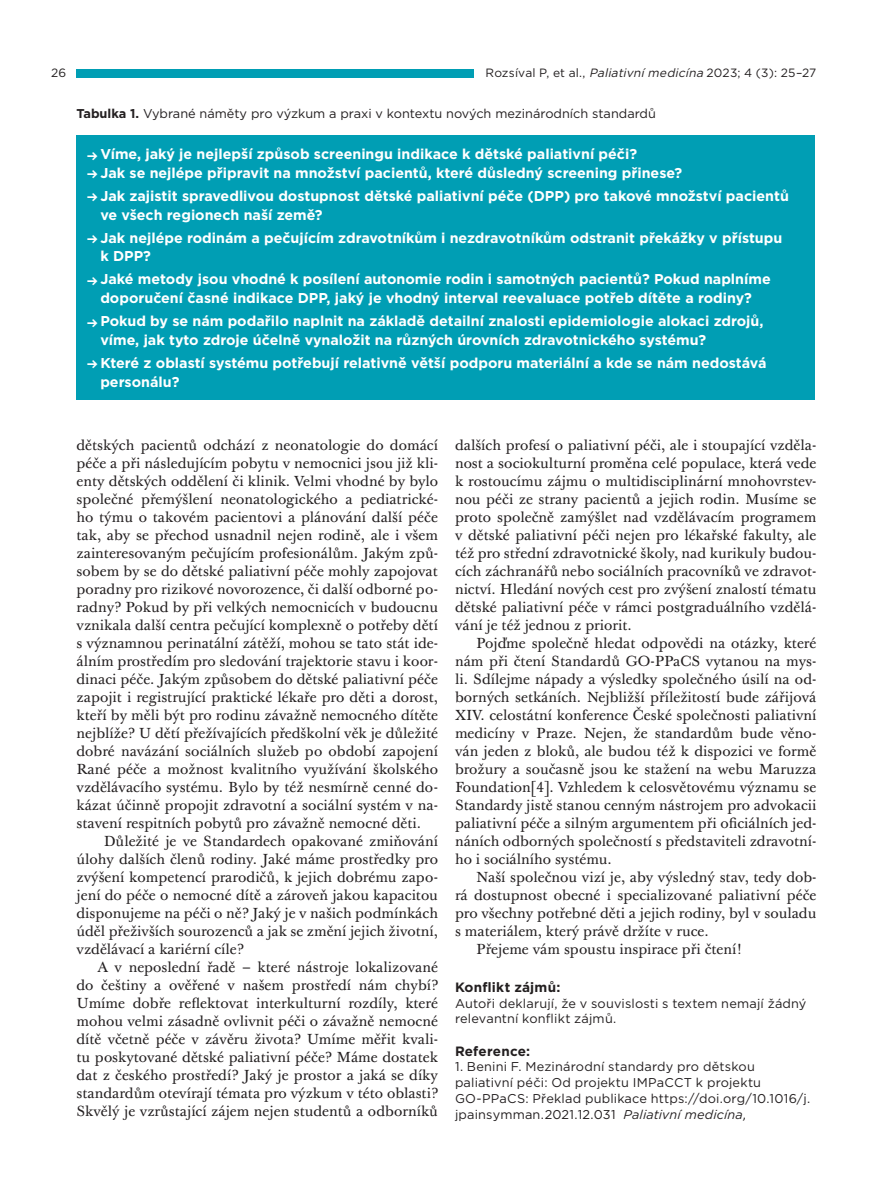
<style>
.page{position:relative;width:893px;height:1191px;background:#fff}
.page>*{position:absolute;margin:0;border:0;box-sizing:border-box;transform-origin:0 0}
.t1{font:14.25px/18px "Baskerville 10 Pro";color:#231f20;text-align:justify}
.t2{font:700 14.25px/18.8px "Gotham";color:#fff}
.t3{font:700 13.5px "Gotham";letter-spacing:.015em;color:#231f20}
.t4{font:12.75px/15.8px "Gotham";letter-spacing:.01em;color:#231f20}
.t5{font:12px "Gotham";letter-spacing:.01em;color:#231f20}
.s1{font-style:italic}
.s2{font-weight:700}
.s3{font-family:"Clara Sans"}
.s4{font-family:"Calibri"}
</style>
<div class="page">
<div style="left:77px;top:135px;width:738px;height:264px;background:#009eb4"></div>
<div style="left:77px;top:69px;width:397px;height:8px;background:#009eb4"></div>
<p class="t5" style="left:51px;top:65px;width:17px">26</p>
<p class="t5" style="left:486px;top:65px;width:332px">Rozsíval P, et al., <span class="s1">Paliativnímedicína</span> 2023; 4 (3): 25–27</p>
<p class="t4" style="left:77px;top:106px;width:581px"><span class="s2">Tabulka 1.</span> Vybrané náměty pro výzkum a praxi v kontextu nových mezinárodních standardů</p>
<p class="t2" style="left:87px;top:145px;width:552px"><span class="s3">→</span> Víme, jaký je nejlepší způsob screeningu indikace k dětské paliativní péči?</p>
<p class="t2" style="left:87px;top:163px;width:597px"><span class="s3">→</span> Jak se nejlépe připravit na množství pacientů, které důsledný screening přinese?</p>
<p class="t2" style="left:100px;top:186px;width:690px;text-indent:-14px"><span class="s3">→</span> Jak zajistit spravedlivou dostupnost dětské paliativní péče (DPP) pro takové množství pacientů ve všech regionech naší země?</p>
<p class="t2" style="left:100px;top:228px;width:683px;text-indent:-14px"><span class="s3">→</span> Jak nejlépe rodinám a pečujícím zdravotníkům i nezdravotníkům odstranit překážky v přístupu k DPP?</p>
<p class="t2" style="left:87px;top:270px;width:685px;text-align:center"><span class="s3">→</span> Jaké metody jsou vhodné k posílení autonomie rodin i samotných pacientů? Pokud naplníme doporučení časné indikace DPP, jaký je vhodný interval reevaluace potřeb dítěte a rodiny?</p>
<p class="t2" style="left:100px;top:312px;width:665px;text-indent:-14px"><span class="s3">→</span> Pokud by se nám podařilo naplnit na základě detailní znalosti epidemiologie alokaci zdrojů, víme, jak tyto zdroje účelně vynaložit na různých úrovních zdravotnického systému?</p>
<p class="t2" style="left:100px;top:353px;width:668px;text-indent:-14px"><span class="s3">→</span> Které z oblastí systému potřebují relativně větší podporu materiální a kde se nám nedostává personálu?</p>
<p class="t1" style="left:77px;top:437px;width:363px">dětských pacientů odchází z neonatologie do domácí péče a při následujícím pobytu v nemocnici jsou již kli&shy;enty dětských oddělení či klinik. Velmi vhodné by bylo společné přemýšlení neonatologického a pediatrické&shy;ho týmu o takovém pacientovi a plánování další péče tak, aby se přechod usnadnil nejen rodině, ale i všem zainteresovaným pečujícím profesionálům. Jakým způ&shy;sobem by se do dětské paliativní péče mohly zapojovat poradny pro rizikové novorozence, či další odborné po&shy;radny? Pokud by při velkých nemocnicích v budoucnu vznikala další centra pečující komplexně o potřeby dětí s významnou perinatální zátěží, mohou se tato stát ide&shy;álním prostředím pro sledování trajektorie stavu i koor&shy;dinaci péče. Jakým způsobem do dětské paliativní péče zapojit i registrující praktické lékaře pro děti a dorost, kteří by měli být pro rodinu závažně nemocného dítěte nejblíže? U dětí přežívajících předškolní věk je důležité dobré navázání sociálních služeb po období zapojení Rané péče a možnost kvalitního využívání školského vzdělávacího systému. Bylo by též nesmírně cenné do&shy;kázat účinně propojit zdravotní a sociální systém v na&shy;stavení respitních pobytů pro závažně nemocné děti.</p>
<p class="t1" style="left:77px;top:833px;width:363px;text-indent:27px">Důležité je ve Standardech opakované zmiňování úlohy dalších členů rodiny. Jaké máme prostředky pro zvýšení kompetencí prarodičů, k jejich dobrému zapo&shy;jení do péče o nemocné dítě a zároveň jakou kapacitou disponujeme na péči o ně? Jaký je v našich podmínkách úděl přeživších sourozenců a jak se změní jejich životní, vzdělávací a kariérní cíle?</p>
<p class="t1" style="left:77px;top:959px;width:363px;text-indent:21px">A v neposlední řadě – které nástroje lokalizované do češtiny a ověřené v našem prostředí nám chybí?<br>Umíme dobře reflektovat interkulturní rozdíly, které mohou velmi zásadně ovlivnit péči o závažně nemocné dítě včetně péče v závěru života? Umíme měřit kvali&shy;tu poskytované dětské paliativní péče? Máme dostatek dat z českého prostředí? Jaký je prostor a jaká se díky standardům otevírají témata pro výzkum v této oblasti?<br>Skvělý je vzrůstající zájem nejen studentů a odborníků</p>
<p class="t1" style="left:455px;top:437px;width:363px">dalších profesí o paliativní péči, ale i stoupající vzděla&shy;nost a sociokulturní proměna celé populace, která vede k rostoucímu zájmu o multidisciplinární mnohovrstev&shy;nou péči ze strany pacientů a jejich rodin. Musíme se proto společně zamýšlet nad vzdělávacím programem v dětské paliativní péči nejen pro lékařské fakulty, ale též pro střední zdravotnické školy, nad kurikuly budou&shy;cích záchranářů nebo sociálních pracovníků ve zdravot&shy;nictví. Hledání nových cest pro zvýšení znalostí tématu dětské paliativní péče v rámci postgraduálního vzdělá&shy;vání je též jednou z priorit.</p>
<p class="t1" style="left:455px;top:635px;width:363px;text-indent:21px">Pojďme společně hledat odpovědi na otázky, které nám při čtení Standardů GO-PPaCS vytanou na mys&shy;li. Sdílejme nápady a výsledky společného úsilí na od&shy;borných setkáních. Nejbližší příležitostí bude zářijová XIV. celostátní konference České společnosti paliativní medicíny v Praze. Nejen, že standardům bude věno&shy;ván jeden z bloků, ale budou též k dispozici ve formě brožury a současně jsou ke stažení na webu Maruzza Foundation[4]. Vzhledem k celosvětovému významu se Standardy jistě stanou cenným nástrojem pro advokacii paliativní péče a silným argumentem při oficiálních jed&shy;náních odborných společností s představiteli zdravotní&shy;ho i sociálního systému.</p>
<p class="t1" style="left:476px;top:869px;width:342px">Naší společnou vizí je, aby výsledný stav, tedy dob-</p>
<p class="t1" style="left:455px;top:887px;width:363px">rá dostupnost obecné i specializované paliativní péče</p>
<p class="t1" style="left:455px;top:905px;width:363px">pro všechny potřebné děti a jejich rodiny, byl v souladu</p>
<p class="t1" style="left:455px;top:923px;width:255px">s materiálem, který právě držíte v ruce.</p>
<p class="t1" style="left:476px;top:941px;width:268px">Přejeme vám spoustu inspirace při čtení!</p>
<p class="t3" style="left:455px;top:978px;width:107px">Konflikt zájmů:</p>
<p class="t4" style="left:455px;top:995px;width:353px">Autoři deklarují, že v souvislosti s textem nemají žádný relevantní konflikt zájmů.</p>
<p class="t3" style="left:455px;top:1042px;width:77px">Reference:</p>
<p class="t4" style="left:455px;top:1058px;width:357px">1. Benini F. Mezinárodní standardy pro dětskou paliativní péči: Od projektu IMPaCCT k projektu GO-PPaCS: Překlad publikace https://doi.org/10.1016/j. jpainsymman.2021.12.031 <span class="s1">Paliativní medicína</span><span class="s4">,</span></p>
</div>
